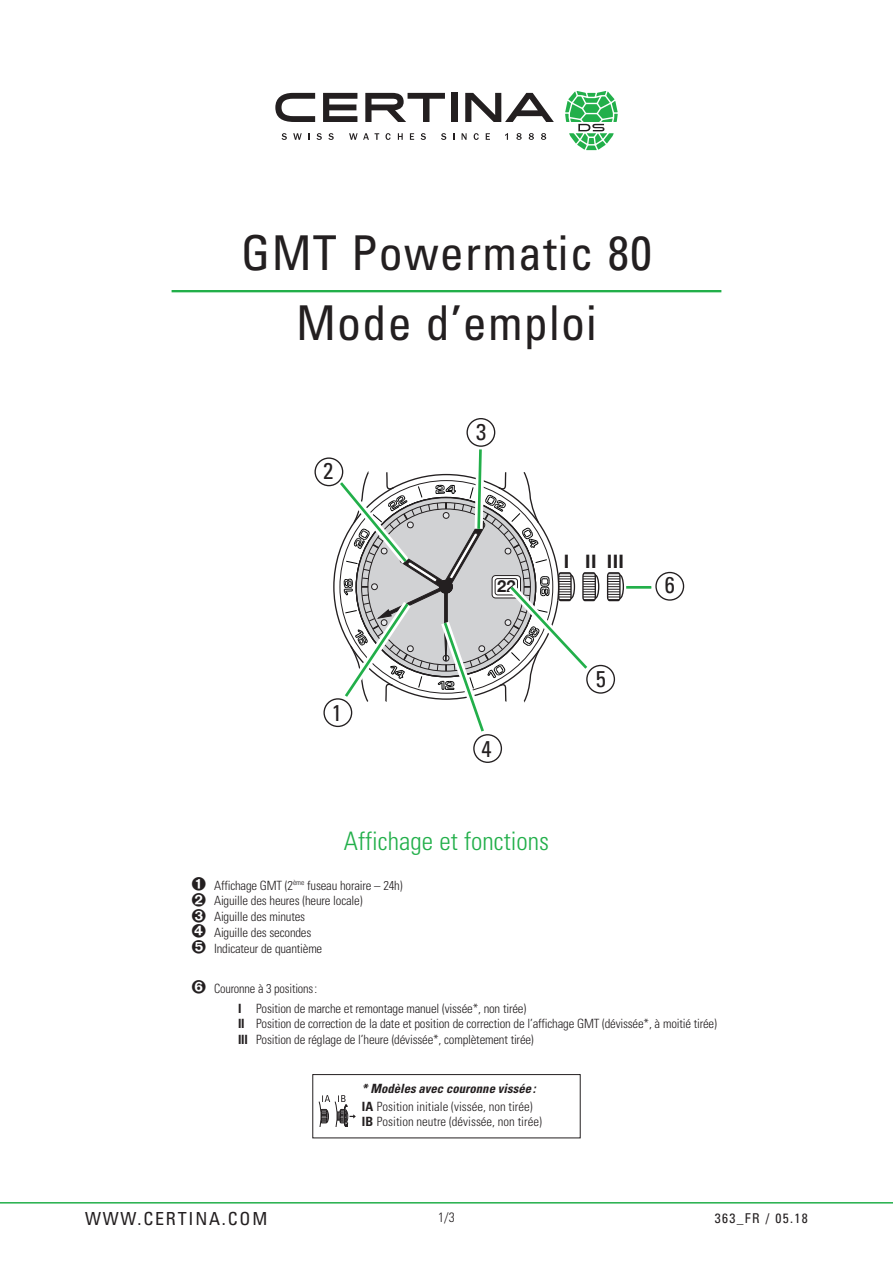
<style>
.page{position:relative;width:893px;height:1263px;background:#fff}
.page>*{position:absolute;margin:0;border:0;box-sizing:border-box;transform-origin:0 0}
.Normal_e{font:condensed 48px "Univers LT Std";letter-spacing:.025em;color:#231f20}
.Titre{font:300 condensed 25.5px "Univers LT Std";color:#22af4a}
.t1{font:condensed 22.8px "Univers";color:#231f20}
.t2{font:700 18.6px "Helvetica Neue";color:#231f20}
.t3{font:condensed 18px "Univers LT Std";letter-spacing:.1em;color:#231f20}
.t4{font:700 16.5px "Helvetica Neue";color:#231f20}
.t5{font:condensed 13.5px "Univers LT Std";letter-spacing:.1em;color:#231f20}
.t6{font:300 condensed 13.5px "Univers LT Std";color:#231f20}
.Texte{font:300 condensed 12.75px "Univers LT Std";letter-spacing:-.015em;color:#231f20}
.t7{font:italic 700 condensed 12.75px "Univers LT Std";color:#231f20}
.s1{font-weight:700}
</style>
<div class="page">
<hr style="left:0;top:1202px;width:893px;height:1px;background:#22af4a">
<svg style="left:565px;top:91px;width:53px;height:59px"></svg>
<svg style="left:282px;top:133px;width:5px;height:7px"></svg>
<svg style="left:293px;top:133px;width:9px;height:7px"></svg>
<svg style="left:308px;top:133px;width:2px;height:7px"></svg>
<svg style="left:317px;top:133px;width:5px;height:7px"></svg>
<svg style="left:328px;top:133px;width:6px;height:7px"></svg>
<svg style="left:349px;top:133px;width:30px;height:7px"></svg>
<svg style="left:385px;top:133px;width:6px;height:7px"></svg>
<svg style="left:398px;top:133px;width:5px;height:7px"></svg>
<svg style="left:410px;top:133px;width:4px;height:7px"></svg>
<svg style="left:421px;top:133px;width:5px;height:7px"></svg>
<svg style="left:441px;top:133px;width:5px;height:7px"></svg>
<svg style="left:462px;top:133px;width:5px;height:7px"></svg>
<svg style="left:474px;top:133px;width:5px;height:7px"></svg>
<svg style="left:486px;top:133px;width:4px;height:7px"></svg>
<svg style="left:505px;top:133px;width:3px;height:7px"></svg>
<svg style="left:516px;top:133px;width:6px;height:7px"></svg>
<svg style="left:529px;top:133px;width:5px;height:7px"></svg>
<svg style="left:541px;top:133px;width:5px;height:7px"></svg>
<div style="left:451px;top:93px;width:6px;height:29px;background:#231f20"></div>
<svg style="left:323px;top:93px;width:34px;height:29px"></svg>
<svg style="left:365px;top:93px;width:80px;height:29px"></svg>
<svg style="left:275px;top:93px;width:40px;height:29px"></svg>
<svg style="left:465px;top:93px;width:89px;height:29px"></svg>
<div style="left:313px;top:1074px;width:267px;height:64px;border:1px solid #231f20"></div>
<hr style="left:172px;top:289px;width:549px;height:3px;background:#22af4a">
<div style="left:152px;top:275px;width:600px;height:15px;background:#fff"></div>
<svg style="left:606px;top:572px;width:18px;height:30px"></svg>
<hr style="left:626px;top:586px;width:25px;height:3px;background:#22af4a">
<div style="left:655px;top:572px;width:29px;height:29px;border:1px solid #231f20;border-radius:50%"></div>
<svg style="left:324px;top:699px;width:28px;height:27px"></svg>
<div style="left:323px;top:698px;width:29px;height:29px;border:1px solid #231f20;border-radius:50%"></div>
<div style="left:314px;top:457px;width:29px;height:29px;border:1px solid #231f20;border-radius:50%"></div>
<div style="left:586px;top:665px;width:29px;height:29px;border:1px solid #231f20;border-radius:50%"></div>
<svg style="left:330px;top:418px;width:270px;height:345px"></svg>
<svg style="left:319px;top:1095px;width:37px;height:31px"></svg>
<p class="Normal_e" style="left:241px;top:223px;width:412px">GMT Powermatic 80</p>
<p class="Normal_e" style="left:296px;top:292px;width:302px">Mode d’emploi</p>
<p class="t1" style="left:323px;top:457px;width:12px">2</p>
<p class="t1" style="left:332px;top:699px;width:12px">1</p>
<p class="t1" style="left:476px;top:417px;width:12px">3</p>
<p class="t2" style="left:564px;top:547px;width:62px">I II III</p>
<p class="t4" style="left:497px;top:574px;width:20px">22</p>
<p class="t1" style="left:665px;top:571px;width:12px">6</p>
<p class="t1" style="left:596px;top:665px;width:12px">5</p>
<p class="t1" style="left:482px;top:734px;width:12px">4</p>
<p class="Titre" style="left:344px;top:825px;width:207px">Affichage et fonctions</p>
<p class="Texte" style="left:214px;top:877px;width:190px">Affichage GMT (2<sup>ème</sup> fuseau horaire – 24h)</p>
<p class="Texte" style="left:214px;top:893px;width:150px">Aiguille des heures (heure locale)</p>
<p class="Texte" style="left:214px;top:909px;width:93px">Aiguille des minutes</p>
<p class="Texte" style="left:214px;top:925px;width:99px">Aiguille des secondes</p>
<p class="Texte" style="left:214px;top:940px;width:110px">Indicateur de quantième</p>
<p class="Texte" style="left:214px;top:980px;width:105px">Couronne à 3 positions:</p>
<p class="Texte" style="left:238px;top:1000px;width:290px"><span class="s1">I</span> Position de marche et remontage manuel (vissée*, non tirée)</p>
<p class="Texte" style="left:238px;top:1016px;width:480px"><span class="s1">II</span> Position de correction de la date et position de correction de l’affichage GMT (dévissée*, à moitié tirée)</p>
<p class="Texte" style="left:238px;top:1032px;width:297px"><span class="s1">III</span> Position de réglage de l’heure (dévissée*, complètement tirée)</p>
<p class="t7" style="left:362px;top:1080px;width:178px">*Modèlesavec couronne vissée :</p>
<p class="Texte" style="left:362px;top:1099px;width:172px"><span class="s1">IA</span> Position initiale (vissée, non tirée)</p>
<p class="Texte" style="left:362px;top:1114px;width:181px"><span class="s1">IB</span> Position neutre (dévissée, non tirée)</p>
<h3 class="t3" style="left:85px;top:1207px;width:184px">WWW.CERTINA.COM</h3>
<p class="t6" style="left:438px;top:1209px;width:18px">1/3</p>
<p class="t5" style="left:715px;top:1209px;width:95px">363_FR / 05.18</p>
</div>
